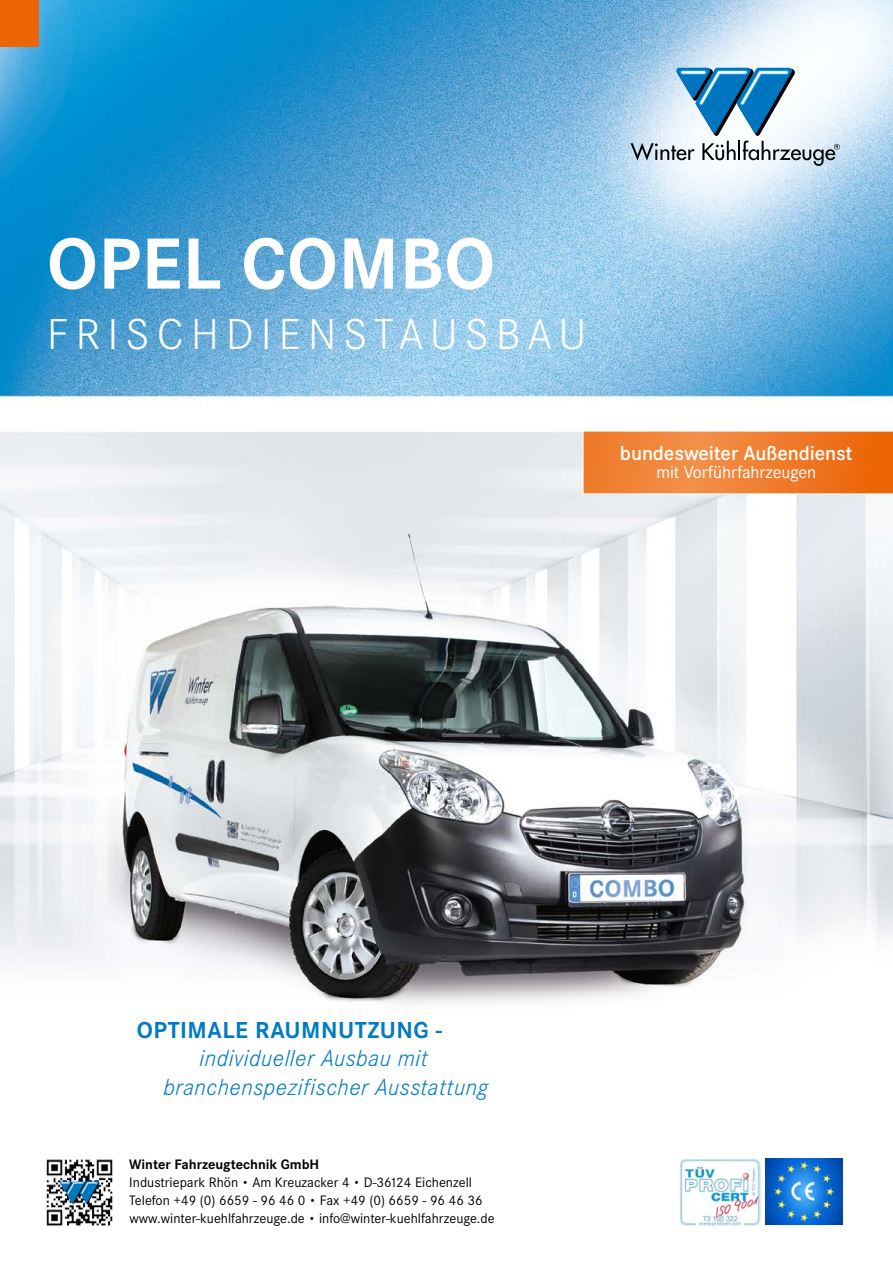
<style>
.page{position:relative;width:893px;height:1263px;background:#fff}
.page>*{position:absolute;margin:0;border:0;box-sizing:border-box;transform-origin:0 0}
.t1{font:700 75px "Corporate S";letter-spacing:.01em;color:#fff}
.t2{font:300 45px "Corporate S";letter-spacing:.16em;color:#fff}
.t3{font:italic 300 24px/28.5px "Corporate S";letter-spacing:.02em;color:#007bc2}
.t4{font:700 24px "Corporate S";letter-spacing:.02em;color:#007bc2}
.t5{font:600 21px "Corporate S";letter-spacing:-.005em;color:#fff}
.t6{font:18px "Corporate S";letter-spacing:-.005em;color:#fff}
.t7{font:14.25px/18px "Corporate S";color:#000}
.s1{font-weight:700}
.s2{font-size:10.5px}
</style>
<div class="page">
<img style="left:0;top:0;width:893px;height:1225px">
<svg style="left:631px;top:68px;width:209px;height:98px"></svg>
<div style="left:0;top:0;width:38px;height:47px;background:#ec6608"></div>
<div style="left:41px;top:1154px;width:77px;height:76px;background:#fff"></div>
<img style="left:46px;top:1159px;width:67px;height:68px">
<img style="left:765px;top:1159px;width:77px;height:66px">
<img style="left:679px;top:1158px;width:81px;height:68px">
<svg style="left:583px;top:431px;width:310px;height:63px"></svg>
<h1 class="t1" style="left:47px;top:221px;width:449px">OPEL COMBO</h1>
<h2 class="t2" style="left:47px;top:309px;width:540px">FRISCHDIENSTAUSBAU</h2>
<h3 class="t5" style="left:620px;top:441px;width:234px">bundesweiter Außendienst</h3>
<p class="t6" style="left:656px;top:462px;width:161px">mit Vorführfahrzeugen</p>
<h3 class="t4" style="left:137px;top:1016px;width:307px">OPTIMALE RAUMNUTZUNG -</h3>
<h3 class="t3" style="left:163px;top:1044px;width:326px;text-indent:36px">individueller Ausbau mit branchenspezifischer Ausstattung</h3>
<p class="t7" style="left:129px;top:1155px;width:367px"><span class="s1">Winter Fahrzeugtechnik GmbH<br></span>Industriepark Rhön <span class="s2">•</span> Am Kreuzacker 4 <span class="s2">•</span> D-36124 Eichenzell Telefon +49 (0) 6659 - 96 46 0 <span class="s2">•</span> Fax +49 (0) 6659 - 96 46 36 www.winter-kuehlfahrzeuge.de <span class="s2">•</span> info@winter-kuehlfahrzeuge.de</p>
</div>
